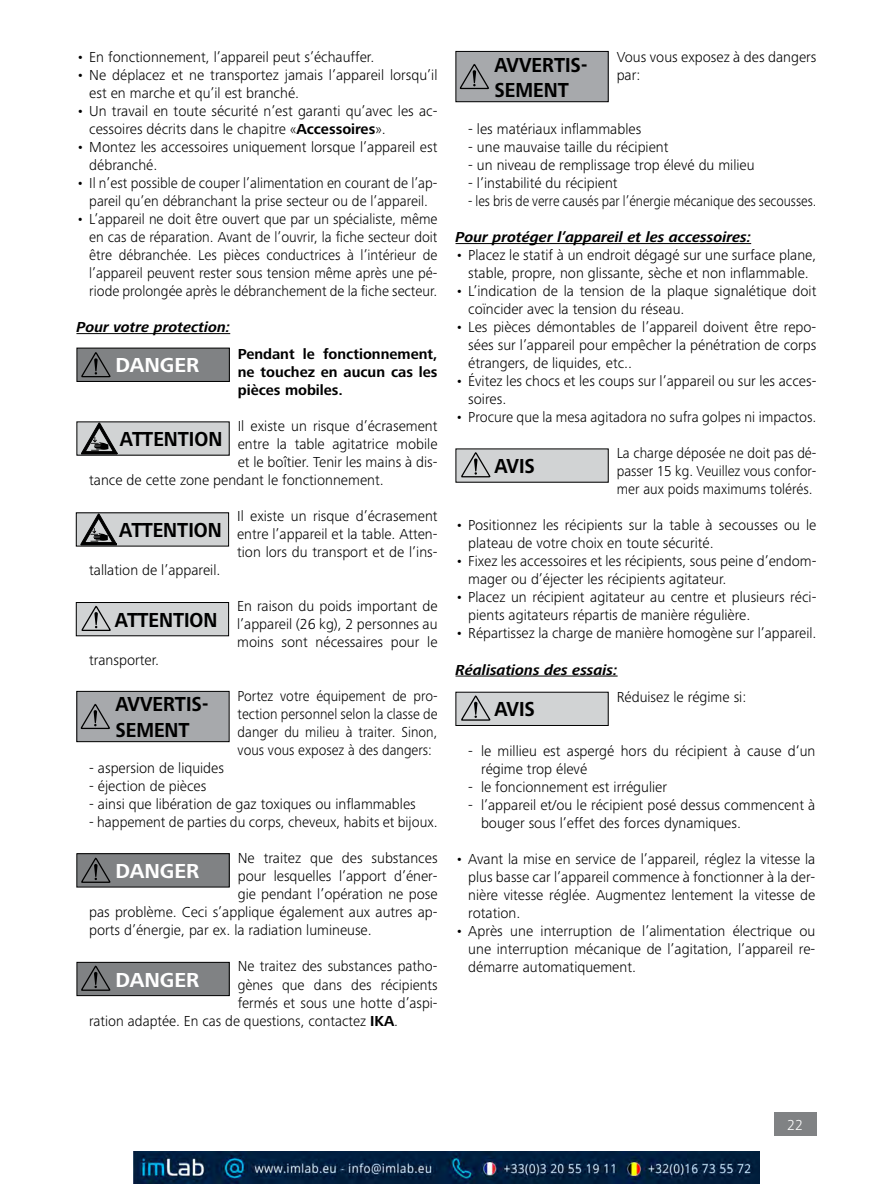
<style>
.page{position:relative;width:893px;height:1187px;background:#fff}
.page>*{position:absolute;margin:0;border:0;box-sizing:border-box;transform-origin:0 0}
.t1{font:700 21px/25.2px "Frutiger Next IKA";color:#000;scale:.9 1}
.t2{font:700 21px "Frutiger Next IKA";color:#fff}
.t3{font:300 15px/18px "Frutiger Next IKA";color:#000}
.t4{font:300 15px/18px "Frutiger Next IKA";color:#000;text-align:justify;scale:.95 1}
.t5{font:300 15px/18px "Frutiger Next IKA";color:#000;text-align:justify;scale:.96 1}
.t6{font:italic 700 15px "Frutiger Next IKA";color:#000}
.t7{font:700 15px/18px "Frutiger Next IKA";color:#000;text-align:justify}
.t8{font:300 15px "Frutiger Next IKA";color:#000;scale:.91 1}
.t9{font:300 15px "Frutiger Next IKA";color:#fff}
.s1{font-weight:700}
</style>
<div class="page">
<div style="left:774px;top:1112px;width:42px;height:23px;background:#808284"></div>
<hr style="left:76px;top:333px;width:154px;height:1px;background:#000">
<div style="left:77px;top:853px;width:152px;height:34px;background:#808284"></div>
<div style="left:76px;top:853px;width:154px;height:34px;border:1px solid #000"></div>
<svg style="left:80px;top:857px;width:30px;height:29px"></svg>
<hr style="left:455px;top:243px;width:296px;height:1px;background:#000">
<hr style="left:455px;top:675px;width:163px;height:1px;background:#000">
<div style="left:456px;top:692px;width:152px;height:33px;background:#d1d3d4"></div>
<svg style="left:461px;top:695px;width:29px;height:26px"></svg>
<div style="left:456px;top:449px;width:152px;height:33px;background:#d1d3d4"></div>
<svg style="left:461px;top:452px;width:29px;height:26px"></svg>
<div style="left:76px;top:602px;width:153px;height:33px;background:#d1d3d4"></div>
<div style="left:76px;top:602px;width:153px;height:34px;border:1px solid #000"></div>
<svg style="left:81px;top:605px;width:30px;height:26px"></svg>
<div style="left:77px;top:691px;width:152px;height:50px;background:#a7a9ac"></div>
<div style="left:76px;top:691px;width:154px;height:51px;border:1px solid #000"></div>
<svg style="left:80px;top:703px;width:30px;height:27px"></svg>
<div style="left:77px;top:962px;width:152px;height:33px;background:#808284"></div>
<div style="left:77px;top:961px;width:153px;height:34px;border:1px solid #000"></div>
<svg style="left:81px;top:965px;width:29px;height:26px"></svg>
<div style="left:456px;top:51px;width:152px;height:51px;background:#a7a9ac"></div>
<div style="left:455px;top:51px;width:154px;height:51px;border:1px solid #000"></div>
<svg style="left:459px;top:64px;width:30px;height:26px"></svg>
<div style="left:77px;top:348px;width:152px;height:33px;background:#808284"></div>
<div style="left:77px;top:348px;width:153px;height:34px;border:1px solid #000"></div>
<svg style="left:81px;top:352px;width:30px;height:26px"></svg>
<div style="left:77px;top:422px;width:152px;height:33px;background:#d1d3d4"></div>
<svg style="left:81px;top:422px;width:37px;height:32px"></svg>
<div style="left:76px;top:513px;width:153px;height:33px;background:#d1d3d4"></div>
<svg style="left:80px;top:513px;width:37px;height:32px"></svg>
<img style="left:134px;top:1151px;width:625px;height:32px">
<p class="t3" style="left:77px;top:48px;width:299px">• En fonctionnement, l’appareil peut s’échauffer.</p>
<p class="t3" style="left:89px;top:66px;width:350px;text-indent:-13px">• Ne déplacez et ne transportez jamais l’appareil lorsqu’il est en marche et qu’il est branché.</p>
<p class="t3" style="left:89px;top:102px;width:350px;text-indent:-13px">• Un travail en toute sécurité n’est garanti qu’avec les ac&shy;cessoires décrits dans le chapitre «<span class="s1">Accessoires</span>».</p>
<p class="t3" style="left:89px;top:138px;width:350px;text-indent:-13px">• Montez les accessoires uniquement lorsque l’appareil est débranché.</p>
<p class="t3" style="left:77px;top:174px;width:362px;text-align:center">• Il n’est possible de couper l’alimentation en courant de l’ap&shy;pareil qu’en débranchant la prise secteur ou de l’appareil.</p>
<p class="t3" style="left:89px;top:210px;width:350px;text-align:justify;text-indent:-13px">• L’appareil ne doit être ouvert que par un spécialiste, même en cas de réparation. Avant de l’ouvrir, la fiche secteur doit être débranchée. Les pièces conductrices à l’intérieur de l’appareil peuvent rester sous tension même après une pé&shy;riode prolongée après le débranchement de la fiche secteur.</p>
<p class="t6" style="left:76px;top:318px;width:155px">Pour votre protection:</p>
<p class="t7" style="left:238px;top:345px;width:201px">Pendant le fonctionnement, ne touchez en aucun cas les pièces mobiles.</p>
<p class="t3" style="left:238px;top:417px;width:201px">Il existe un risque d’écrasement</p>
<p class="t3" style="left:238px;top:435px;width:201px">entre la table agitatrice mobile</p>
<p class="t3" style="left:238px;top:453px;width:201px">et le boîtier. Tenir les mains à dis-</p>
<p class="t3" style="left:89px;top:471px;width:296px">tance de cette zone pendant le fonctionnement.</p>
<p class="t3" style="left:237px;top:507px;width:202px;text-align:justify">Il existe un risque d’écrasement entre l’appareil et la table. Atten&shy;tion lors du transport et de l’ins-</p>
<p class="t3" style="left:89px;top:561px;width:133px">tallation de l’appareil.</p>
<p class="t3" style="left:237px;top:597px;width:202px;text-align:justify">En raison du poids important de l’appareil (26 kg), 2 personnes au moins sont nécessaires pour le</p>
<p class="t3" style="left:89px;top:651px;width:72px">transporter.</p>
<p class="t4" style="left:238px;top:687px;width:212px">Portez votre équipement de pro&shy;tection personnel selon la classe de danger du milieu à traiter. Sinon, vous vous exposez à des dangers:</p>
<p class="t3" style="left:89px;top:759px;width:136px">- aspersion de liquides</p>
<p class="t3" style="left:89px;top:777px;width:119px">- éjection de pièces</p>
<p class="t3" style="left:89px;top:795px;width:328px">- ainsi que libération de gaz toxiques ou inflammables</p>
<p class="t3" style="left:89px;top:813px;width:350px">- happement de parties du corps, cheveux, habits et bijoux.</p>
<p class="t3" style="left:238px;top:849px;width:201px">Ne traitez que des substances</p>
<p class="t3" style="left:238px;top:867px;width:201px">pour lesquelles l’apport d’éner-</p>
<p class="t3" style="left:238px;top:885px;width:201px">gie pendant l’opération ne pose</p>
<p class="t3" style="left:89px;top:903px;width:350px">pas problème. Ceci s’applique également aux autres ap-</p>
<p class="t3" style="left:89px;top:921px;width:284px">ports d’énergie, par ex. la radiation lumineuse.</p>
<p class="t3" style="left:238px;top:957px;width:201px">Ne traitez des substances patho-</p>
<p class="t3" style="left:238px;top:975px;width:201px">gènes que dans des récipients</p>
<p class="t3" style="left:238px;top:993px;width:201px">fermés et sous une hotte d’aspi-</p>
<p class="t3" style="left:89px;top:1011px;width:310px">ration adaptée. En cas de questions, contactez <span class="s1">IKA</span>.</p>
<h1 class="t2" style="left:116px;top:353px;width:85px">DANGER</h1>
<h1 class="t1" style="left:120px;top:427px;width:115px">ATTENTION</h1>
<h1 class="t1" style="left:119px;top:518px;width:115px">ATTENTION</h1>
<h1 class="t1" style="left:115px;top:607px;width:115px">ATTENTION</h1>
<h1 class="t1" style="left:115px;top:692px;width:105px">AVVERTIS-<br>SEMENT</h1>
<h1 class="t2" style="left:115px;top:858px;width:85px">DANGER</h1>
<h1 class="t2" style="left:116px;top:967px;width:85px">DANGER</h1>
<p class="t3" style="left:617px;top:48px;width:201px">Vous vous exposez à des dangers par:</p>
<p class="t3" style="left:468px;top:120px;width:175px">- les matériaux inflammables</p>
<p class="t3" style="left:468px;top:138px;width:202px">- une mauvaise taille du récipient</p>
<p class="t3" style="left:468px;top:156px;width:288px">- un niveau de remplissage trop élevé du milieu</p>
<p class="t3" style="left:468px;top:174px;width:151px">- l’instabilité du récipient</p>
<p class="t8" style="left:468px;top:192px;width:384px">- les bris de verre causés par l’énergie mécanique des secousses.</p>
<h1 class="t1" style="left:494px;top:53px;width:105px">AVVERTIS-<br>SEMENT</h1>
<p class="t6" style="left:455px;top:228px;width:297px">Pour protéger l’appareil et les accessoires:</p>
<p class="t3" style="left:455px;top:246px;width:362px;text-align:center">• Placez le statif à un endroit dégagé sur une surface plane, stable, propre, non glissante, sèche et non inflammable.</p>
<p class="t3" style="left:468px;top:282px;width:350px;text-indent:-13px">• L’indication de la tension de la plaque signalétique doit coïncider avec la tension du réseau.</p>
<p class="t3" style="left:468px;top:318px;width:350px;text-align:justify;text-indent:-13px">• Les pièces démontables de l’appareil doivent être repo&shy;sées sur l’appareil pour empêcher la pénétration de corps étrangers, de liquides, etc..</p>
<p class="t3" style="left:468px;top:372px;width:350px;text-indent:-13px">• Évitez les chocs et les coups sur l’appareil ou sur les acces&shy;soires.</p>
<p class="t3" style="left:455px;top:408px;width:362px">• Procure que la mesa agitadora no sufra golpes ni impactos.</p>
<p class="t5" style="left:617px;top:444px;width:210px">La charge déposée ne doit pas dé&shy;passer 15 kg. Veuillez vous confor&shy;mer aux poids maximums tolérés.</p>
<p class="t3" style="left:468px;top:516px;width:350px;text-indent:-13px">• Positionnez les récipients sur la table à secousses ou le plateau de votre choix en toute sécurité.</p>
<p class="t3" style="left:468px;top:552px;width:350px;text-indent:-13px">• Fixez les accessoires et les récipients, sous peine d’endom&shy;mager ou d’éjecter les récipients agitateur.</p>
<p class="t3" style="left:468px;top:588px;width:350px;text-indent:-13px">• Placez un récipient agitateur au centre et plusieurs réci&shy;pients agitateurs répartis de manière régulière.</p>
<p class="t3" style="left:455px;top:624px;width:362px">• Répartissez la charge de manière homogène sur l’appareil.</p>
<p class="t6" style="left:455px;top:661px;width:164px">Réalisations des essais:</p>
<p class="t3" style="left:617px;top:687px;width:131px">Réduisez le régime si:</p>
<p class="t3" style="left:481px;top:741px;width:336px;text-indent:-13px">- le millieu est aspergé hors du récipient à cause d‘un régime trop élevé</p>
<p class="t3" style="left:468px;top:777px;width:200px">- le foncionnement est irrégulier</p>
<p class="t3" style="left:481px;top:795px;width:336px;text-indent:-13px">- l’appareil et/ou le récipient posé dessus commencent à bouger sous l’effet des forces dynamiques.</p>
<p class="t3" style="left:468px;top:849px;width:349px;text-align:justify;text-indent:-13px">• Avant la mise en service de l’appareil, réglez la vitesse la plus basse car l’appareil commence à fonctionner à la der&shy;nière vitesse réglée. Augmentez lentement la vitesse de rotation.</p>
<p class="t3" style="left:468px;top:921px;width:349px;text-align:justify;text-indent:-13px">• Après une interruption de l’alimentation électrique ou une interruption mécanique de l’agitation, l’appareil re&shy;démarre automatiquement.</p>
<h1 class="t1" style="left:495px;top:454px;width:47px">AVIS</h1>
<h1 class="t1" style="left:494px;top:697px;width:47px">AVIS</h1>
<p class="t9" style="left:787px;top:1115px;width:17px">22</p>
</div>
